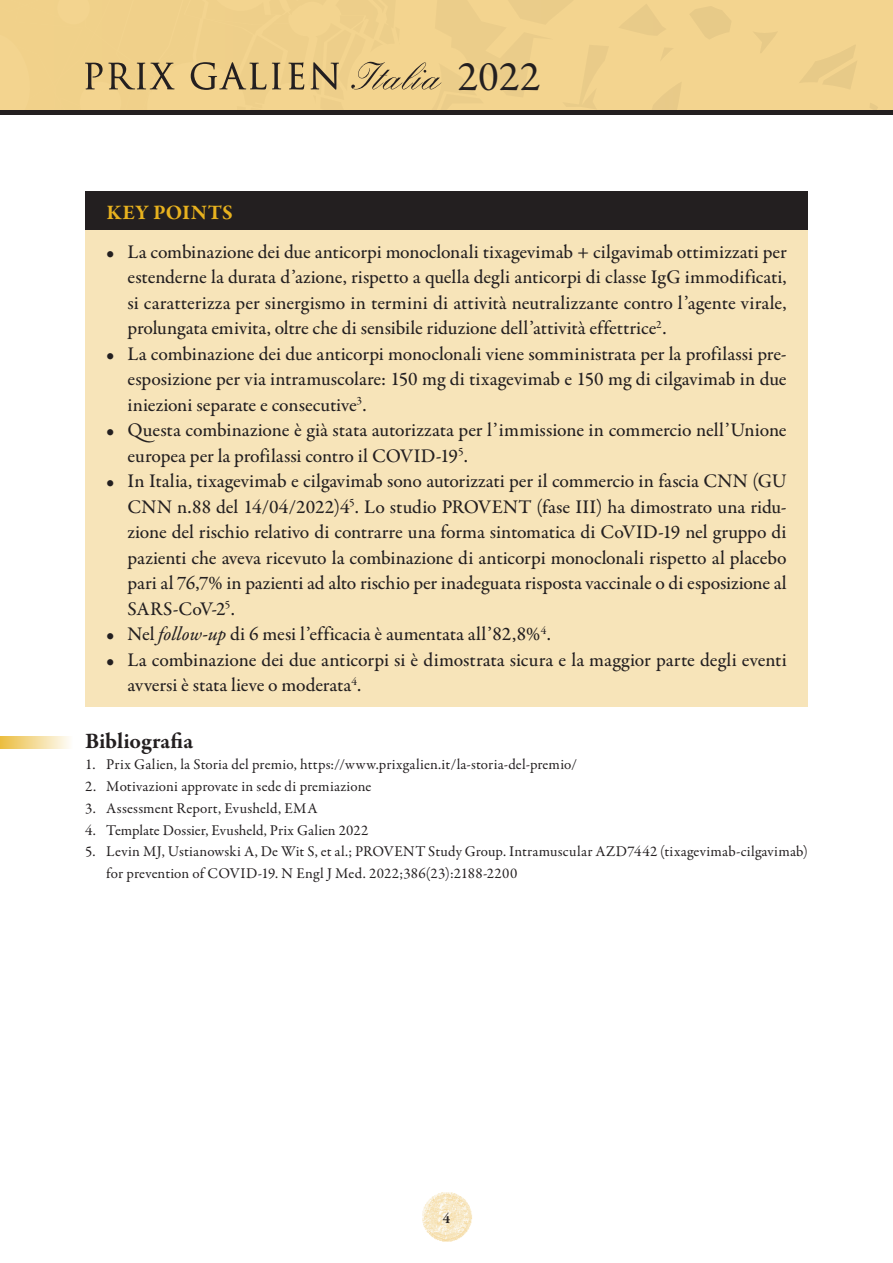
<style>
.page{position:relative;width:893px;height:1263px;background:#fff}
.page>*{position:absolute;margin:0;border:0;box-sizing:border-box;transform-origin:0 0}
.t1{font:42.75px "Garamond Premr Pro";color:#231f20}
.T1{font:700 22.5px "Garamond Premr Pro";letter-spacing:-.005em;color:#231f20}
.Testo{font:700 21px "Garamond Premr Pro";letter-spacing:.01em;color:#e8b21e}
.Testo-2{font:500 19.5px/25.5px "Garamond Premr Pro";letter-spacing:-.005em;color:#231f20;text-align:justify}
.t2{font:15px/21.8px "Garamond Premr Pro";letter-spacing:.01em;color:#231f20}
.t3{font:600 15px "Garamond Premr Pro";color:#231f20}
.s1{font-family:"Garamond Premr Pro Med It";font-weight:400}
</style>
<div class="page">
<img style="left:422px;top:1192px;width:50px;height:50px">
<div style="left:0;top:0;width:893px;height:115px;background:#f3d48f"></div>
<svg style="left:870px;top:103px;width:8px;height:7px"></svg>
<svg style="left:800px;top:45px;width:57px;height:44px"></svg>
<svg style="left:754px;top:32px;width:23px;height:21px"></svg>
<svg style="left:690px;top:6px;width:41px;height:33px"></svg>
<svg style="left:652px;top:83px;width:29px;height:27px"></svg>
<svg style="left:662px;top:48px;width:10px;height:10px"></svg>
<svg style="left:629px;top:5px;width:36px;height:30px"></svg>
<svg style="left:85px;top:61px;width:357px;height:29px"></svg>
<div style="left:0;top:110px;width:893px;height:5px;background:#231f20"></div>
<div style="left:85px;top:192px;width:723px;height:515px;background:#f7e4b9"></div>
<div style="left:85px;top:191px;width:723px;height:39px;background:#231f20"></div>
<svg style="left:0;top:736px;width:69px;height:12px"></svg>
<h1 class="t1" style="left:457px;top:51px;width:85px">2022</h1>
<p class="Testo" style="left:106px;top:200px;width:128px">KEY POINTS</p>
<p class="Testo-2" style="left:128px;top:239px;width:661px;text-indent:-21px">• La combinazione dei due anticorpi monoclonali tixagevimab + cilgavimab ottimizzati per estenderne la durata d’azione, rispetto a quella degli anticorpi di classe IgG immodificati, si caratterizza per sinergismo in termini di attività neutralizzante contro l’agente virale, prolungata emivita, oltre che di sensibile riduzione dell’attività effettrice<sup>2</sup>.</p>
<p class="Testo-2" style="left:128px;top:341px;width:661px;text-indent:-21px">• La combinazione dei due anticorpi monoclonali viene somministrata per la profilassi pre&shy;esposizione per via intramuscolare: 150 mg di tixagevimab e 150 mg di cilgavimab in due iniezioni separate e consecutive<sup>3</sup>.</p>
<p class="Testo-2" style="left:128px;top:418px;width:661px;text-indent:-21px">• Questa combinazione è già stata autorizzata per l’immissione in commercio nell’Unione europea per la profilassi contro il COVID-19<sup>5</sup>.</p>
<p class="Testo-2" style="left:128px;top:469px;width:661px;text-indent:-21px">• In Italia, tixagevimab e cilgavimab sono autorizzati per il commercio in fascia CNN (GU CNN n.88 del 14/04/2022)4<sup>5</sup>. Lo studio PROVENT (fase III) ha dimostrato una ridu&shy;zione del rischio relativo di contrarre una forma sintomatica di CoVID-19 nel gruppo di pazienti che aveva ricevuto la combinazione di anticorpi monoclonali rispetto al placebo pari al 76,7% in pazienti ad alto rischio per inadeguata risposta vaccinale o di esposizione al SARS-CoV-2<sup>5</sup>.</p>
<p class="Testo-2" style="left:106px;top:622px;width:446px">• Nel <span class="s1">follow-up</span> di 6 mesi l’efficacia è aumentata all’82,8%<sup>4</sup>.</p>
<p class="Testo-2" style="left:128px;top:647px;width:661px;text-indent:-21px">• La combinazione dei due anticorpi si è dimostrata sicura e la maggior parte degli eventi avversi è stata lieve o moderata<sup>4</sup>.</p>
<p class="T1" style="left:85px;top:727px;width:109px">Bibliografia</p>
<p class="t2" style="left:85px;top:754px;width:494px">1. Prix Galien, la Storia del premio, https://www.prixgalien.it/la-storia-del-premio/</p>
<p class="t2" style="left:85px;top:776px;width:288px">2. Motivazioni approvate in sede di premiazione</p>
<p class="t2" style="left:85px;top:798px;width:234px">3. Assessment Report, Evusheld, EMA</p>
<p class="t2" style="left:85px;top:819px;width:285px">4. Template Dossier, Evusheld, Prix Galien 2022</p>
<p class="t2" style="left:106px;top:841px;width:703px;text-indent:-21px">5. Levin MJ, Ustianowski A, De Wit S, et al.; PROVENT Study Group. Intramuscular AZD7442 (tixagevimab-cilgavimab) for prevention of COVID-19. N Engl J Med. 2022;386(23):2188-2200</p>
<p class="t3" style="left:443px;top:1209px;width:9px">4</p>
</div>
